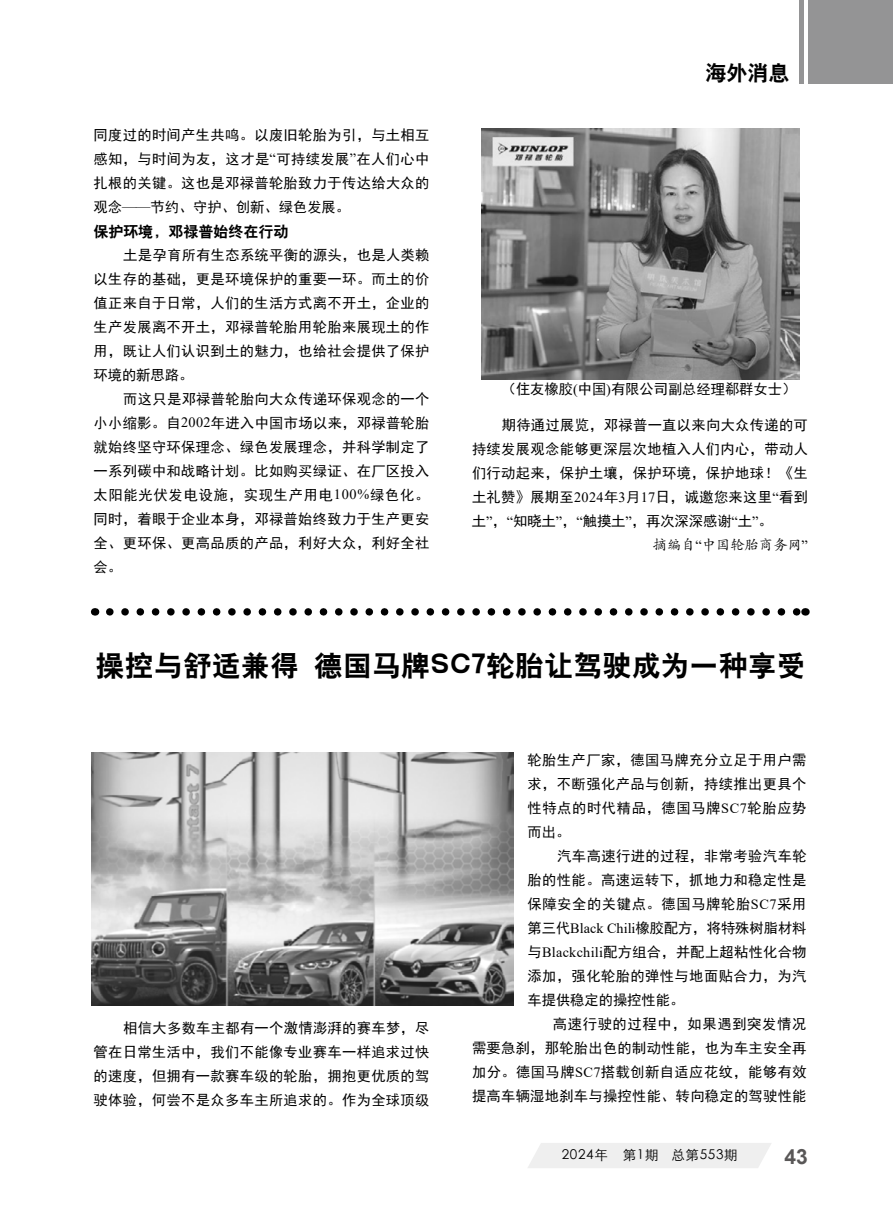
<style>
.page{position:relative;width:893px;height:1212px;background:#fff}
.page>*{position:absolute;margin:0;border:0;box-sizing:border-box;transform-origin:0 0}
.t1{font:28.5px "H Yb 2 gj";letter-spacing:.02em;color:#000}
.t2{font:21px "H Yb 2 gj";color:#000}
.t3{font:700 21px "Arial";color:#595757}
.t4{font:15px "H Yb 2 gj";color:#000}
.t5{font:14.25px/24px "Sim Hei";letter-spacing:.025em;color:#000;text-align:justify}
.t6{font:14.25px "Sim Hei";color:#000}
.t7{font:14.25px "Adobe Kaiti Std";color:#000}
.t8{font:13.5px "ST Xihei";letter-spacing:.05em;color:#000}
.s1{font-family:"Times New Roman"}
</style>
<div class="page">
<div style="left:528px;top:1143px;width:243px;height:25px;background:#efefef"></div>
<div style="left:808px;top:0;width:85px;height:84px;background:#949495"></div>
<div style="left:799px;top:0;width:5px;height:84px;background:#949495"></div>
<img style="left:482px;top:129px;width:317px;height:250px">
<svg style="left:110px;top:608px;width:687px;height:8px"></svg>
<img style="left:91px;top:753px;width:423px;height:252px">
<p class="t5" style="left:94px;top:123px;width:337px">同度过的时间产生共鸣。以废旧轮胎为引，与土相互感知，与时间为友，这才是<span class="s1">“</span>可持续发展<span class="s1">”</span>在人们心中扎根的关键。这也是邓禄普轮胎致力于传达给大众的观念<span class="s1">——</span>节约、守护、创新、绿色发展。</p>
<p class="t4" style="left:94px;top:224px;width:196px">保护环境，邓禄普始终在行动</p>
<p class="t5" style="left:94px;top:243px;width:337px;text-indent:30px">土是孕育所有生态系统平衡的源头，也是人类赖以生存的基础，更是环境保护的重要一环。而土的价值正来自于日常，人们的生活方式离不开土，企业的生产发展离不开土，邓禄普轮胎用轮胎来展现土的作用，既让人们认识到土的魅力，也给社会提供了保护环境的新思路。</p>
<p class="t5" style="left:94px;top:387px;width:337px;text-indent:30px">而这只是邓禄普轮胎向大众传递环保观念的一个小小缩影。自<span class="s1">2002</span>年进入中国市场以来，邓禄普轮胎就始终坚守环保理念、绿色发展理念，并科学制定了一系列碳中和战略计划。比如购买绿证、在厂区投入太阳能光伏发电设施，实现生产用电<span class="s1">100%</span>绿色化。同时，着眼于企业本身，邓禄普始终致力于生产更安全、更环保、更高品质的产品，利好大众，利好全社会。</p>
<h2 class="t2" style="left:705px;top:63px;width:85px">海外消息</h2>
<p class="t6" style="left:502px;top:382px;width:296px">（住友橡胶<span class="s1">(</span>中国<span class="s1">)</span>有限公司副总经理郗群女士）</p>
<p class="t5" style="left:472px;top:413px;width:337px;text-indent:30px">期待通过展览，邓禄普一直以来向大众传递的可持续发展观念能够更深层次地植入人们内心，带动人们行动起来，保护土壤，保护环境，保护地球！《生土礼赞》展期至<span class="s1">2024</span>年<span class="s1">3</span>月<span class="s1">17</span>日，诚邀您来这里<span class="s1">“</span>看到土<span class="s1">”</span>，<span class="s1">“</span>知晓土<span class="s1">”</span>，<span class="s1">“</span>触摸土<span class="s1">”</span>，再次深深感谢<span class="s1">“</span>土<span class="s1">”</span>。</p>
<p class="t7" style="left:653px;top:536px;width:157px">摘编自<span class="s1">“</span>中国轮胎商务网<span class="s1">”</span></p>
<h1 class="t1" style="left:96px;top:651px;width:711px">操控与舒适兼得 德国马牌SC7轮胎让驾驶成为一种享受</h1>
<p class="t5" style="left:94px;top:1015px;width:337px;text-indent:30px">相信大多数车主都有一个激情澎湃的赛车梦，尽管在日常生活中，我们不能像专业赛车一样追求过快的速度，但拥有一款赛车级的轮胎，拥抱更优质的驾驶体验，何尝不是众多车主所追求的。作为全球顶级</p>
<p class="t5" style="left:527px;top:748px;width:281px">轮胎生产厂家，德国马牌充分立足于用户需求，不断强化产品与创新，持续推出更具个性特点的时代精品，德国马牌<span class="s1">SC7</span>轮胎应势而出。</p>
<p class="t5" style="left:527px;top:844px;width:281px;text-indent:30px">汽车高速行进的过程，非常考验汽车轮胎的性能。高速运转下，抓地力和稳定性是保障安全的关键点。德国马牌轮胎<span class="s1">SC7</span>采用第三代<span class="s1">Black Chili</span>橡胶配方，将特殊树脂材料与<span class="s1">Blackchili</span>配方组合，并配上超粘性化合物添加，强化轮胎的弹性与地面贴合力，为汽车提供稳定的操控性能。</p>
<p class="t5" style="left:472px;top:1012px;width:336px;text-indent:81px">高速行驶的过程中，如果遇到突发情况需要急刹，那轮胎出色的制动性能，也为车主安全再加分。德国马牌<span class="s1">SC7</span>搭载创新自适应花纹，能够有效提高车辆湿地刹车与操控性能、转向稳定的驾驶性能</p>
<p class="t8" style="left:562px;top:1144px;width:177px">2024年　第1期 总第553期</p>
<h2 class="t3" style="left:785px;top:1142px;width:25px">43</h2>
</div>
